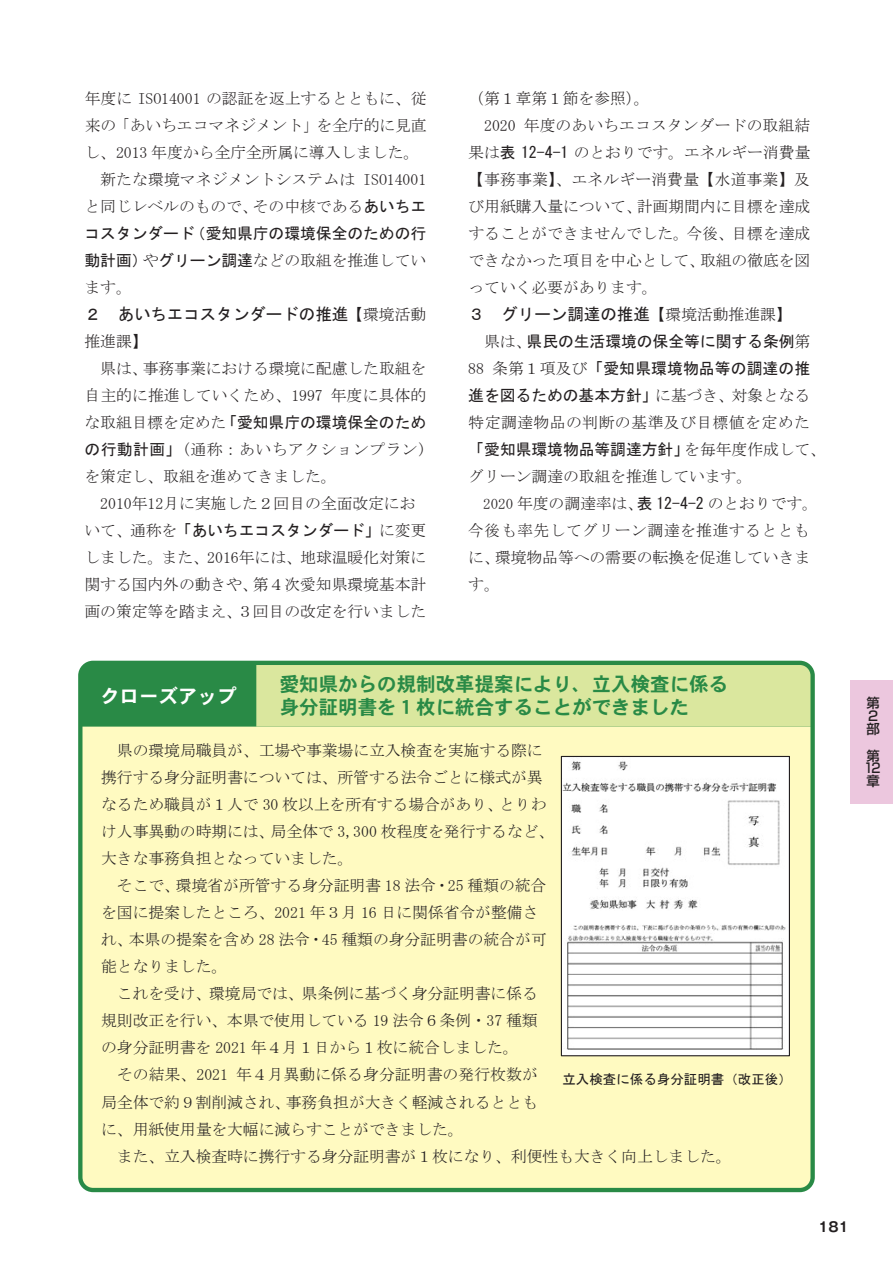
<style>
.page{position:relative;width:893px;height:1263px;background:#fff}
.page>*{position:absolute;margin:0;border:0;box-sizing:border-box;transform-origin:0 0}
.t1{font:19.5px/23.4px "DFHS Gothic Std W7";color:#298a46}
.t2{font:19.5px "DFHS Gothic Std W7";color:#fff}
.t3{font:16.5px "MS Gothic";color:#231f20}
.t4{font:15.9px/27px "MS Mincho";color:#231f20}
.t5{font:15.9px/27px "MS Gothic";color:#231f20;text-align:justify}
.t6{font:15.9px "MS Mincho";letter-spacing:.035em;color:#231f20}
.t7{font:13.5px "MS Gothic";color:#231f20}
.t8{font:700 13.5px "Gothic MB101 Pro De";color:#231f20}
.t9{font:500 13.35px/12.9px "Shin Go Pro";color:#231f20}
.s1{font-family:"MS Gothic"}
.s2{font-family:"MS Mincho";font-size:15.9px}
.s3{font-family:"MS Mincho"}
.s4{font-size:15px}
</style>
<div class="page">
<div style="left:80px;top:663px;width:733px;height:527px;background:#fffac1;border-radius:13px"></div>
<div style="left:83px;top:666px;width:173px;height:61px;background:#298a46"></div>
<div style="left:256px;top:666px;width:554px;height:61px;background:#dae79e"></div>
<div style="left:78px;top:661px;width:737px;height:531px;border:4px solid #298a46;border-radius:13px"></div>
<img style="left:563px;top:758px;width:225px;height:296px">
<div style="left:561px;top:756px;width:229px;height:300px;border:1px solid #231f20"></div>
<div style="left:850px;top:680px;width:43px;height:124px;background:#ecc7de"></div>
<p class="t4" style="left:85px;top:85px;width:343px">年度に ISO14001 の認証を返上するとともに、従来の「あいちエコマネジメント」を全庁的に見直</p>
<p class="t4" style="left:84px;top:139px;width:336px">し、2013 年度から全庁全所属に導入しました。</p>
<p class="t4" style="left:100px;top:166px;width:328px">新たな環境マネジメントシステムは ISO14001</p>
<p class="t4" style="left:84px;top:193px;width:343px">と同じレベルのもので、その中核である<span class="s1">あいちエ</span></p>
<p class="t5" style="left:84px;top:220px;width:343px">コスタンダード（愛知県庁の環境保全のための行</p>
<p class="t4" style="left:84px;top:247px;width:343px"><span class="s1">動計画）</span>や<span class="s1">グリーン調達</span>などの取組を推進しています。</p>
<p class="t3" style="left:84px;top:306px;width:343px">２ あいちエコスタンダードの推進<span class="s2">【環境活動</span></p>
<p class="t4" style="left:84px;top:328px;width:65px">推進課】</p>
<p class="t4" style="left:100px;top:355px;width:328px">県は、事務事業における環境に配慮した取組を</p>
<p class="t4" style="left:84px;top:382px;width:343px">自主的に推進していくため、1997 年度に具体的</p>
<p class="t5" style="left:84px;top:409px;width:343px"><span class="s3">な取組目標を定めた</span>「愛知県庁の環境保全のため</p>
<p class="t4" style="left:84px;top:436px;width:344px"><span class="s1">の行動計画」</span>(通称：あいちアクションプラン)を策定し、取組を進めてきました。</p>
<p class="t4" style="left:100px;top:490px;width:317px">2010年12月に実施した２回目の全面改定にお</p>
<p class="t5" style="left:84px;top:517px;width:344px"><span class="s3">いて、通称を</span>「あいちエコスタンダード」<span class="s3">に変更</span></p>
<p class="t4" style="left:84px;top:544px;width:344px;text-align:justify">しました。また、2016年には、地球温暖化対策に関する国内外の動きや、第４次愛知県環境基本計画の策定等を踏まえ、３回目の改定を行いました</p>
<p class="t4" style="left:468px;top:85px;width:183px">（第１章第１節を参照）。</p>
<p class="t4" style="left:484px;top:112px;width:328px">2020 年度のあいちエコスタンダードの取組結</p>
<p class="t4" style="left:468px;top:139px;width:343px">果は<span class="s1">表 12-4-1</span> のとおりです。エネルギー消費量</p>
<p class="t4" style="left:468px;top:166px;width:343px">【事務事業】、エネルギー消費量【水道事業】及</p>
<p class="t4" style="left:468px;top:193px;width:343px">び用紙購入量について、計画期間内に目標を達成</p>
<p class="t4" style="left:468px;top:220px;width:344px">することができませんでした。今後、目標を達成</p>
<p class="t4" style="left:468px;top:247px;width:344px">できなかった項目を中心として、取組の徹底を図</p>
<p class="t4" style="left:468px;top:274px;width:191px">っていく必要があります。</p>
<p class="t3" style="left:468px;top:306px;width:325px">３ グリーン調達の推進<span class="s2">【環境活動推進課】</span></p>
<p class="t5" style="left:468px;top:328px;width:344px;text-indent:16px"><span class="s3">県は、</span>県民の生活環境の保全等に関する条例<span class="s3">第88 条第１項及び</span>「愛知県環境物品等の調達の推進を図るための基本方針」<span class="s3">に基づき、対象となる</span></p>
<p class="t6" style="left:468px;top:415px;width:343px">特定調達物品の判断の基準及び目標値を定めた</p>
<p class="t5" style="left:468px;top:436px;width:359px">「愛知県環境物品等調達方針」<span class="s3">を毎年度作成して、</span></p>
<p class="t4" style="left:468px;top:463px;width:285px">グリーン調達の取組を推進しています。</p>
<p class="t4" style="left:483px;top:490px;width:336px"><span class="s4">2020</span> 年度の調達率は、<span class="s1">表 12-4-2</span> のとおりです。</p>
<p class="t6" style="left:468px;top:523px;width:343px">今後も率先してグリーン調達を推進するととも</p>
<p class="t4" style="left:468px;top:544px;width:343px">に、環境物品等への需要の転換を促進していきま</p>
<p class="t4" style="left:468px;top:571px;width:33px">す。</p>
<p class="t2" style="left:100px;top:685px;width:138px">クローズアップ</p>
<p class="t1" style="left:280px;top:672px;width:450px">愛知県からの規制改革提案により、立入検査に係る身分証明書を１枚に統合することができました</p>
<p class="t4" style="left:101px;top:737px;width:455px;text-indent:16px">県の環境局職員が、工場や事業場に立入検査を実施する際に携行する身分証明書については、所管する法令ごとに様式が異なるため職員が１人で 30 枚以上を所有する場合があり、とりわけ人事異動の時期には、局全体で 3,300 枚程度を発行するなど、大きな事務負担となっていました。</p>
<p class="t4" style="left:101px;top:872px;width:447px;text-indent:16px">そこで、環境省が所管する身分証明書 18 法令・25 種類の統合を国に提案したところ、2021 年３月 16 日に関係省令が整備され、本県の提案を含め 28 法令・45 種類の身分証明書の統合が可能となりました。</p>
<p class="t4" style="left:101px;top:980px;width:438px;text-align:justify;text-indent:16px">これを受け、環境局では、県条例に基づく身分証明書に係る規則改正を行い、本県で使用している 19 法令６条例・37 種類の身分証明書を 2021 年４月１日から１枚に統合しました。</p>
<p class="t4" style="left:101px;top:1061px;width:438px;text-align:justify;text-indent:16px">その結果、2021 年４月異動に係る身分証明書の発行枚数が局全体で約９割削減され、事務負担が大きく軽減されるとともに、用紙使用量を大幅に減らすことができました。</p>
<p class="t4" style="left:117px;top:1142px;width:616px">また、立入検査時に携行する身分証明書が１枚になり、利便性も大きく向上しました。</p>
<p class="t7" style="left:562px;top:1072px;width:231px">立入検査に係る身分証明書（改正後）</p>
<p class="t9" style="left:867px;top:695px;width:15px">第<br>２部</p>
<p class="t9" style="left:862px;top:748px;width:20px;text-align:center">第<br>１2章</p>
<p class="t8" style="left:818px;top:1215px;width:32px">181</p>
</div>
